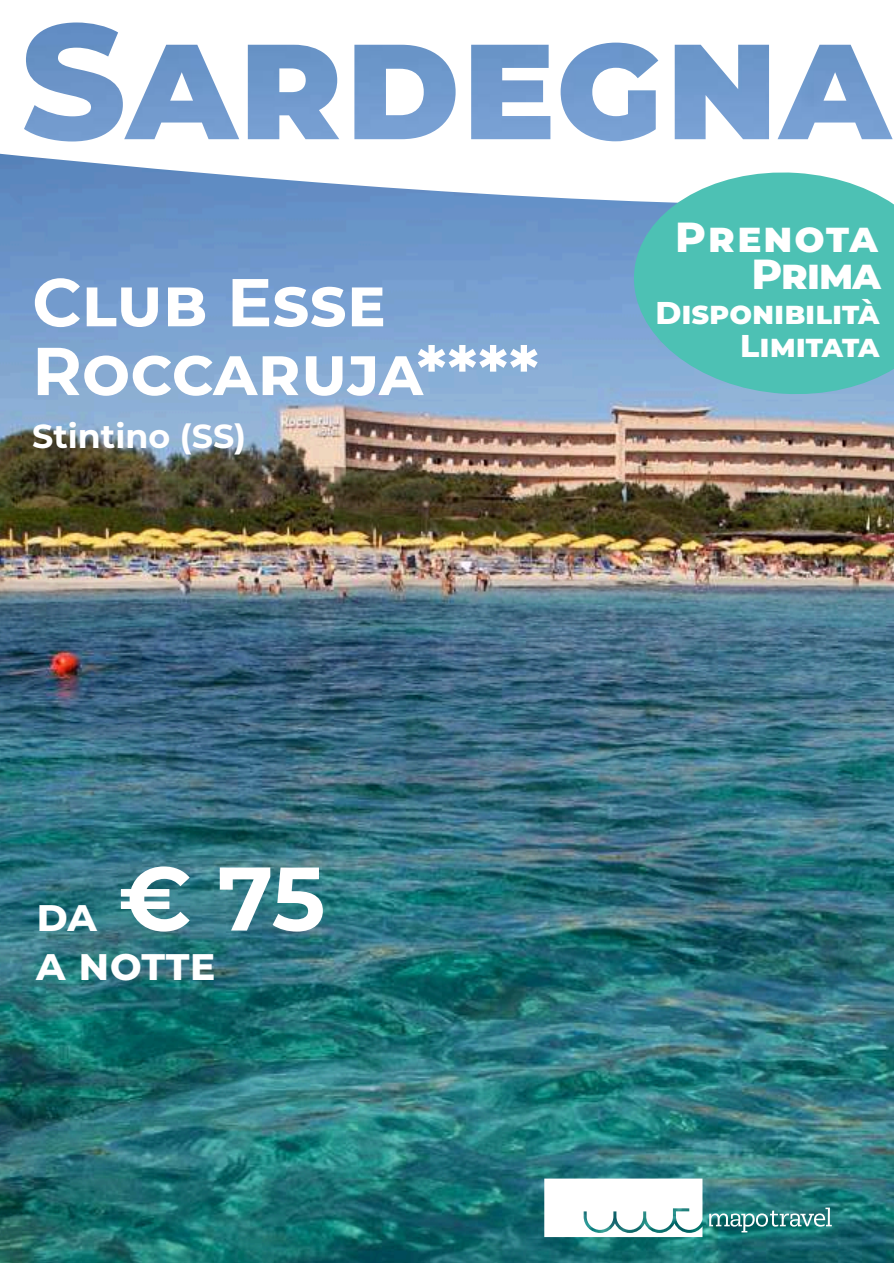
<style>
.page{position:relative;width:894px;height:1263px;background:#fff}
.page>*{position:absolute;margin:0;border:0;box-sizing:border-box;transform-origin:0 0}
.t1{font:700 90px "Montserrat";color:#fff}
.t2{font:700 67.5px/68.8px "Montserrat";color:#fff}
.t3{font:700 45px "Montserrat";color:#fff}
.t4{font:800 42px/37.5px "Montserrat";letter-spacing:.02em;color:#fff;text-align:right}
.t5{font:700 33.3px "Montserrat";color:#fff}
.t6{font:800 31.5px/33px "Montserrat";color:#fff;text-align:right}
.s1{font-size:45px}
</style>
<div class="page">
<img style="left:0;top:153px;width:893px;height:1110px">
<svg style="left:630px;top:167px;width:263px;height:232px;background:#62c3be"></svg>
<svg style="left:544px;top:1179px;width:159px;height:58px"></svg>
<svg style="left:709px;top:1208px;width:123px;height:24px;background:#499393"></svg>
<img style="left:0;top:756px;width:422px;height:331px">
<img style="left:24px;top:22px;width:869px;height:120px">
<p class="t2" style="left:32px;top:268px;width:508px">Club Esse<br>Roccaruja****</p>
<p class="t5" style="left:32px;top:415px;width:216px">Stintino (SS)</p>
<p class="t4" style="left:675px;top:218px;width:207px">Prenota<br>Prima</p>
<p class="t6" style="left:656px;top:296px;width:226px">Disponibilità<br>Limitata</p>
<h1 class="t1" style="left:36px;top:843px;width:291px"><span class="s1">da</span> € 75</h1>
<p class="t3" style="left:36px;top:936px;width:181px">a notte</p>
</div>
